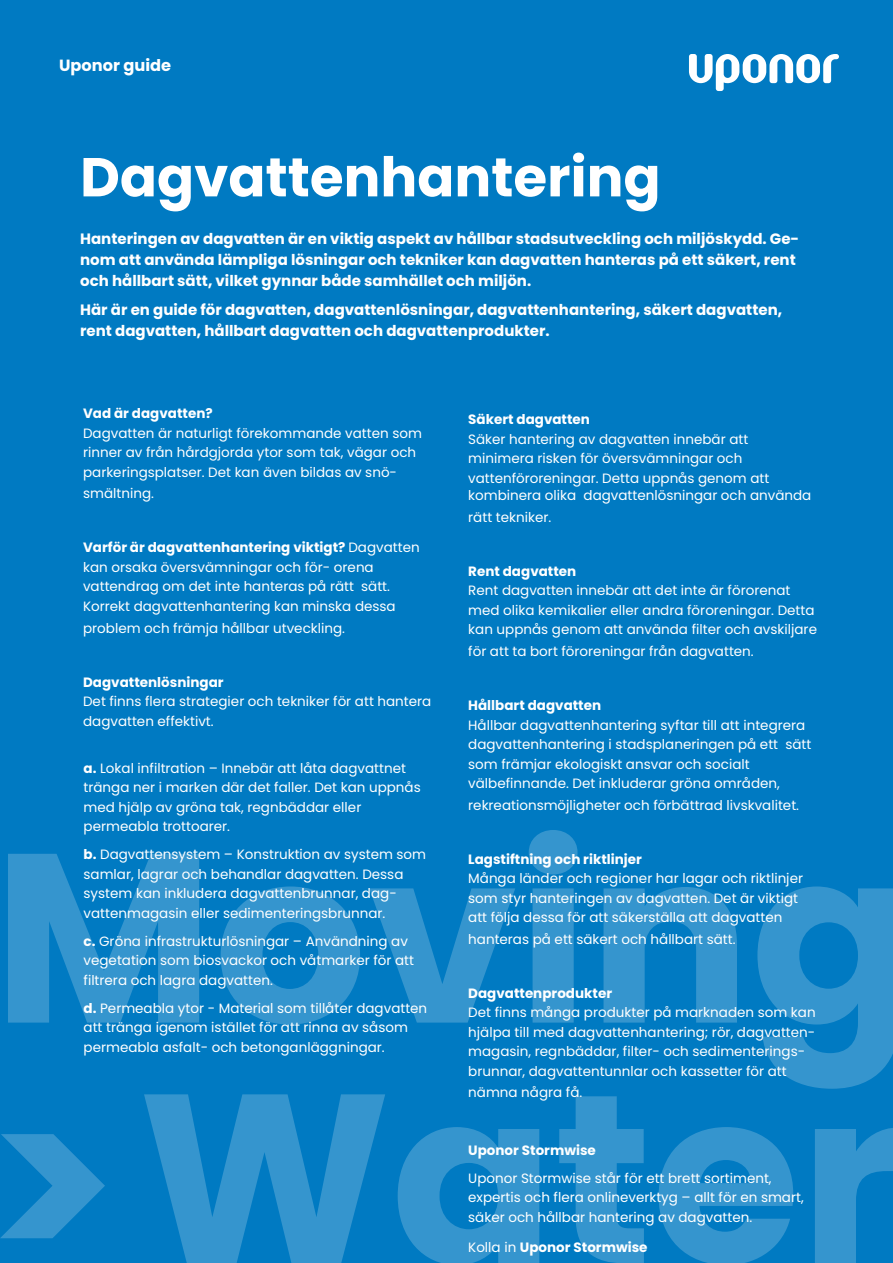
<style>
.page{position:relative;width:893px;height:1263px;background:#007ac2}
.page>*{position:absolute;margin:0;border:0;box-sizing:border-box;transform-origin:0 0}
.t1{font:700 54.6px "Poppins";color:#fff}
.t2{font:700 16.2px "Poppins";color:#fff}
.t3{font:700 15px/21px "Poppins";color:#fff}
.t4{font:13.5px/19.5px "Poppins";color:#fff}
.t5{font:700 13.5px "Poppins";color:#fff}
.s1{font-weight:700}
.s2{font-weight:400}
</style>
<div class="page">
<svg style="left:8px;top:854px;width:191px;height:168px"></svg>
<svg style="left:221px;top:886px;width:139px;height:138px"></svg>
<svg style="left:369px;top:888px;width:146px;height:134px"></svg>
<svg style="left:529px;top:830px;width:48px;height:192px"></svg>
<svg style="left:603px;top:887px;width:134px;height:135px"></svg>
<svg style="left:757px;top:886px;width:136px;height:203px"></svg>
<svg style="left:0;top:1134px;width:105px;height:104px"></svg>
<svg style="left:144px;top:1094px;width:241px;height:169px"></svg>
<svg style="left:398px;top:1127px;width:141px;height:136px"></svg>
<svg style="left:559px;top:1096px;width:85px;height:167px"></svg>
<svg style="left:659px;top:1127px;width:134px;height:136px"></svg>
<svg style="left:815px;top:1128px;width:78px;height:135px"></svg>
<svg style="left:689px;top:54px;width:150px;height:37px"></svg>
<p class="t2" style="left:59px;top:56px;width:114px">Uponor guide</p>
<p class="t1" style="left:80px;top:146px;width:582px">Dagvattenhantering</p>
<p class="t3" style="left:80px;top:228px;width:721px">Hanteringen av dagvatten är en viktig aspekt av hållbar stadsutveckling och miljöskydd. Ge&shy;nom att använda lämpliga lösningar och tekniker kan dagvatten hanteras på ett säkert, rent och hållbart sätt, vilket gynnar både samhället och miljön.</p>
<p class="t3" style="left:80px;top:299px;width:703px">Här är en guide för dagvatten, dagvattenlösningar, dagvattenhantering, säkert dagvatten, rent dagvatten, hållbart dagvatten och dagvattenprodukter.</p>
<p class="t4" style="left:83px;top:404px;width:340px"><span class="s1">Vad är dagvatten?<br></span>Dagvatten är naturligt förekommande vatten som rinner av från hårdgjorda ytor som tak, vägar och parkeringsplatser. Det kan även bildas av snö-</p>
<p class="t4" style="left:83px;top:484px;width:72px">smältning.</p>
<p class="t4" style="left:83px;top:538px;width:338px"><span class="s1">Varför är dagvattenhantering viktigt?</span> Dagvatten kan orsaka översvämningar och för- orena vattendrag om det inte hanteras på rätt sätt.<br>Korrekt dagvattenhantering kan minska dessa</p>
<p class="t4" style="left:83px;top:618px;width:263px">problem och främja hållbar utveckling.</p>
<p class="t4" style="left:83px;top:672px;width:350px"><span class="s1">Dagvattenlösningar<br></span>Det finns flera strategier och tekniker för att hantera dagvatten effektivt.</p>
<p class="t4" style="left:84px;top:758px;width:339px"><span class="s1">a.</span> Lokal infiltration – Innebär att låta dagvattnet tränga ner i marken där det faller. Det kan uppnås med hjälp av gröna tak, regnbäddar eller permeabla trottoarer.</p>
<p class="t4" style="left:84px;top:845px;width:344px"><span class="s1">b.</span> Dagvattensystem – Konstruktion av system som samlar, lagrar och behandlar dagvatten. Dessa system kan inkludera dagvattenbrunnar, dag&shy;vattenmagasin eller sedimenteringsbrunnar.</p>
<p class="t4" style="left:84px;top:931px;width:332px"><span class="s1">c.</span> Gröna infrastrukturlösningar – Användning av vegetation som biosvackor och våtmarker för att filtrera och lagra dagvatten.</p>
<p class="t4" style="left:84px;top:998px;width:345px"><span class="s1">d.</span> Permeabla ytor - Material som tillåter dagvatten att tränga igenom istället för att rinna av såsom permeabla asfalt- och betonganläggningar.</p>
<p class="t4" style="left:468px;top:410px;width:303px"><span class="s1">Säkert dagvatten<br></span>Säker hantering av dagvatten innebär att minimera risken för översvämningar och vattenföroreningar. Detta uppnås genom att</p>
<p class="t4" style="left:468px;top:485px;width:345px;line-height:21.6px">kombinera olika dagvattenlösningar och använda rätt tekniker.</p>
<p class="t4" style="left:468px;top:561px;width:350px"><span class="s1">Rent dagvatten<br></span>Rent dagvatten innebär att det inte är förorenat med olika kemikalier eller andra föroreningar. Detta kan uppnås genom att använda filter och avskiljare</p>
<p class="t4" style="left:468px;top:642px;width:287px">för att ta bort föroreningar från dagvatten.</p>
<p class="t4" style="left:468px;top:695px;width:345px"><span class="s1">Hållbart dagvatten<br></span>Hållbar dagvattenhantering syftar till att integrera dagvattenhantering i stadsplaneringen på ett sätt som främjar ekologiskt ansvar och socialt välbefinnande. Det inkluderar gröna områden,</p>
<p class="t4" style="left:468px;top:795px;width:332px">rekreationsmöjligheter och förbättrad livskvalitet.</p>
<p class="t4" style="left:468px;top:849px;width:336px"><span class="s1">Lagstiftning och riktlinjer<br></span>Många länder och regioner har lagar och riktlinjer som styr hanteringen av dagvatten. Det är viktigt att följa dessa för att säkerställa att dagvatten</p>
<p class="t4" style="left:468px;top:929px;width:269px">hanteras på ett säkert och hållbart sätt.</p>
<p class="t4" style="left:468px;top:983px;width:349px"><span class="s1">Dagvattenprodukter<br></span>Det finns många produkter på marknaden som kan hjälpa till med dagvattenhantering; rör, dagvatten&shy;magasin, regnbäddar, filter- och sedimenterings&shy;brunnar, dagvattentunnlar och kassetter för att</p>
<p class="t4" style="left:468px;top:1083px;width:116px">nämna några få.</p>
<p class="t4" style="left:468px;top:1136px;width:305px;line-height:28px"><span class="s1">Uponor Stormwise<br></span>Uponor Stormwise står för ett brett sortiment,</p>
<p class="t4" style="left:468px;top:1187px;width:337px">expertis och flera onlineverktyg – allt för en smart, säker och hållbar hantering av dagvatten.</p>
<p class="t5" style="left:468px;top:1239px;width:181px"><span class="s2">Kolla in</span> Uponor Stormwise</p>
</div>
